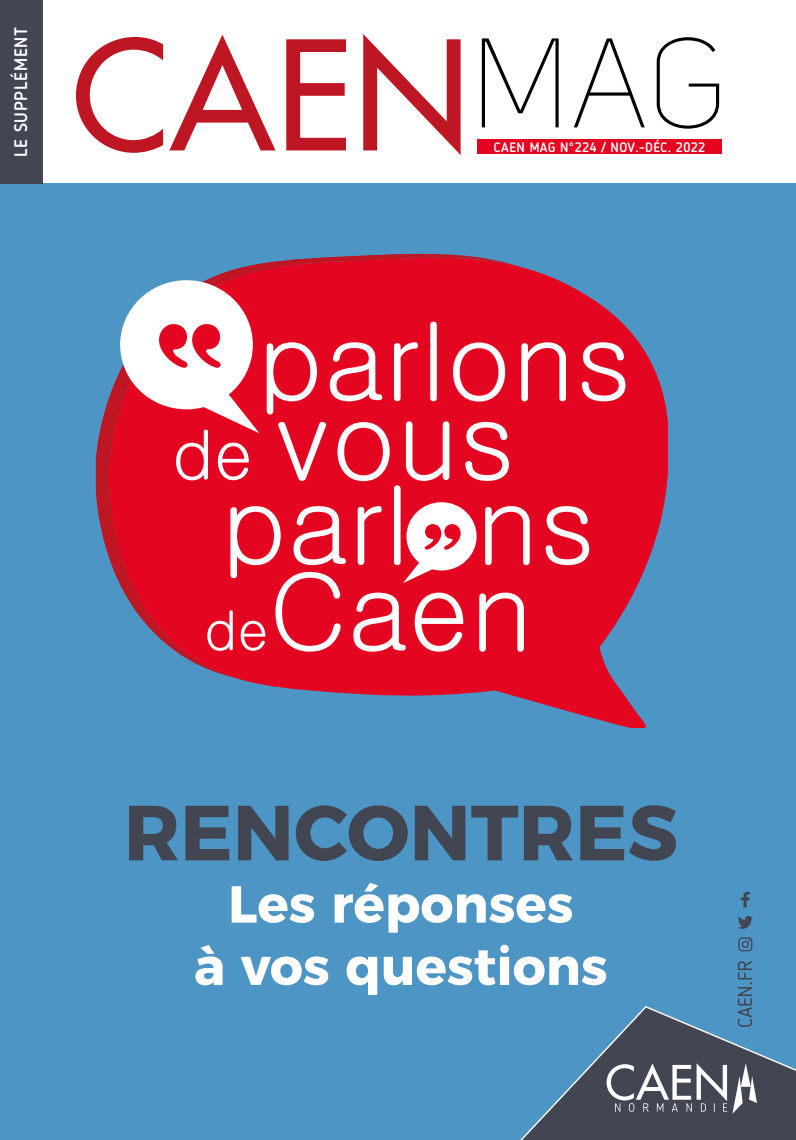
<style>
.page{position:relative;width:796px;height:1140px;background:#fff}
.page>*{position:absolute;margin:0;border:0;box-sizing:border-box;transform-origin:0 0}
.t1{font:700 77.85px "Montserrat";color:#424653}
.t2{font:700 51.9px/62.2px "Montserrat";color:#fff;text-align:center}
.t3{font:500 18px "Blogger Sans";letter-spacing:.04em;color:#fff}
.t4{font:500 13.5px "Blogger Sans";letter-spacing:.03em;color:#fff}
</style>
<div class="page">
<div style="left:0;top:184px;width:795px;height:956px;background:#4d95c4"></div>
<svg style="left:239px;top:326px;width:428px;height:401px"></svg>
<svg style="left:97px;top:254px;width:528px;height:425px;background:#d93a53"></svg>
<div style="left:0;top:0;width:43px;height:184px;background:#424653"></div>
<svg style="left:76px;top:34px;width:384px;height:121px"></svg>
<svg style="left:481px;top:37px;width:237px;height:92px"></svg>
<div style="left:477px;top:139px;width:244px;height:15px;background:#e40521"></div>
<svg style="left:737px;top:961px;width:14px;height:45px"></svg>
<svg style="left:740px;top:891px;width:9px;height:16px"></svg>
<svg style="left:738px;top:916px;width:14px;height:12px"></svg>
<svg style="left:738px;top:937px;width:14px;height:14px"></svg>
<svg style="left:520px;top:1006px;width:275px;height:134px;fill:#424653"></svg>
<h3 class="t3" style="left:10px;top:157px;width:132px;rotate:-90deg">LE SUPPLÉMENT</h3>
<p class="t4" style="left:493px;top:139px;width:213px">CAEN MAG N°224 / NOV.-DÉC. 2022</p>
<h1 class="t1" style="left:124px;top:768px;width:555px">RENCONTRES</h1>
<h2 class="t2" style="left:194px;top:869px;width:415px">Les réponses<br>à vos questions</h2>
</div>
